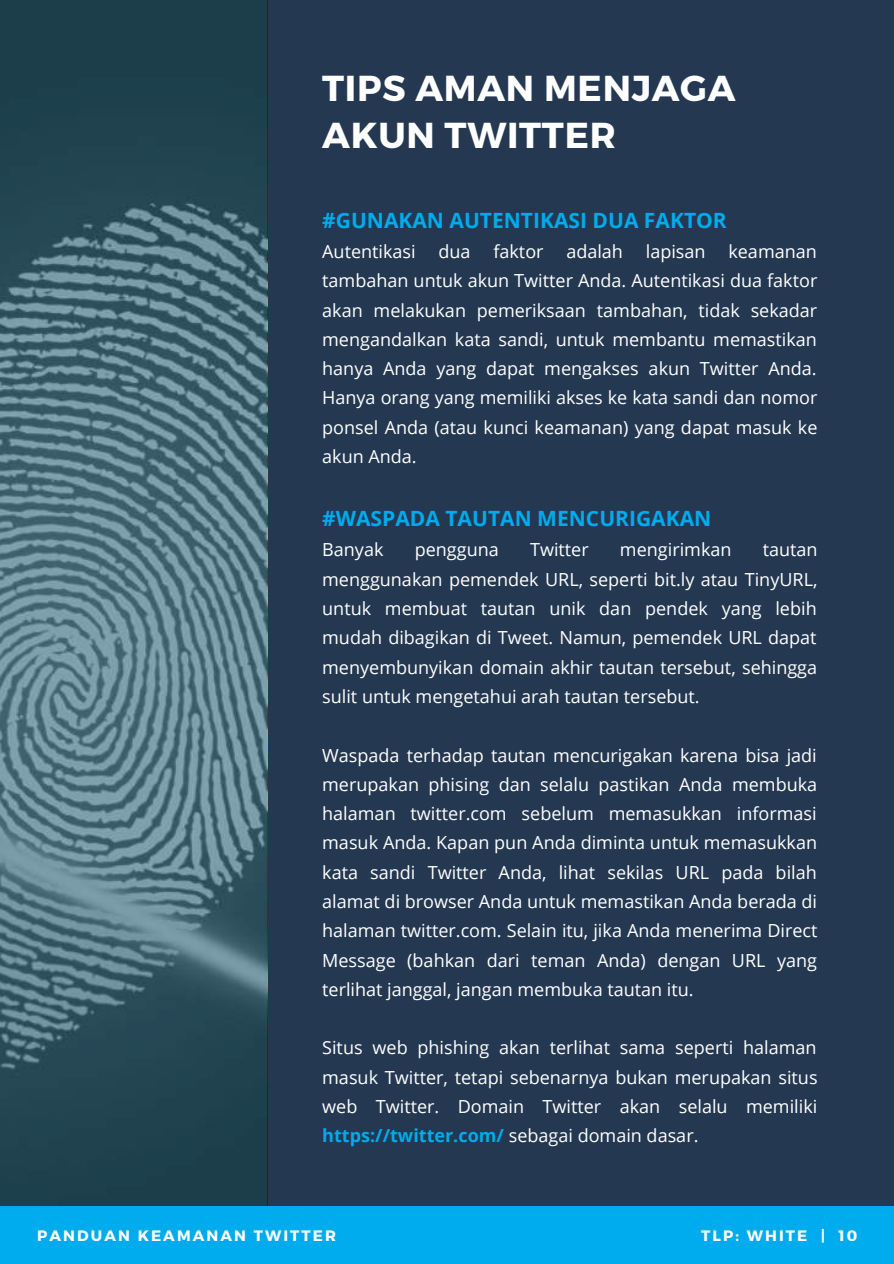
<style>
.page{position:relative;width:894px;height:1264px;background:#fff}
.page>*{position:absolute;margin:0;border:0;box-sizing:border-box;transform-origin:0 0}
.t1{font:700 36px/47.2px "Montserrat";letter-spacing:.02em;color:#fff}
.t2{font:700 21px "Open Sans";color:#00acee}
.t3{font:18px/29.2px "Open Sans";color:#fff;text-align:justify}
.t4{font:700 15px "Montserrat";letter-spacing:.14em;color:#fff}
.s1{font-weight:700;color:#00acee}
</style>
<div class="page">
<div style="left:0;top:0;width:893px;height:1263px;background:#243851"></div>
<svg style="left:0;top:136px;width:266px;height:1011px"></svg>
<div style="left:0;top:1206px;width:893px;height:57px;background:#00acee"></div>
<h1 class="t1" style="left:322px;top:63px;width:414px">TIPS AMAN MENJAGA<br>AKUN TWITTER</h1>
<p class="t2" style="left:322px;top:205px;width:406px">#GUNAKAN AUTENTIKASI DUA FAKTOR</p>
<p class="t3" style="left:322px;top:236px;width:95px">Autentikasi</p>
<p class="t3" style="left:438px;top:236px;width:34px">dua</p>
<p class="t3" style="left:493px;top:236px;width:52px">faktor</p>
<p class="t3" style="left:566px;top:236px;width:58px">adalah</p>
<p class="t3" style="left:645px;top:236px;width:61px">lapisan</p>
<p class="t3" style="left:322px;top:236px;width:496px;text-indent:406px">keamanan tambahan untuk akun Twitter Anda. Autentikasi dua faktor akan melakukan pemeriksaan tambahan, tidak sekadar mengandalkan kata sandi, untuk membantu memastikan hanya Anda yang dapat mengakses akun Twitter Anda.<br>Hanya orang yang memiliki akses ke kata sandi dan nomor ponsel Anda (atau kunci keamanan) yang dapat masuk ke akun Anda.</p>
<p class="t2" style="left:322px;top:503px;width:390px">#WASPADA TAUTAN MENCURIGAKAN</p>
<p class="t3" style="left:322px;top:535px;width:63px">Banyak</p>
<p class="t3" style="left:414px;top:535px;width:85px">pengguna</p>
<p class="t3" style="left:530px;top:535px;width:60px">Twitter</p>
<p class="t3" style="left:619px;top:535px;width:113px">mengirimkan</p>
<p class="t3" style="left:322px;top:535px;width:497px;text-indent:440px">tautan menggunakan pemendek URL, seperti bit.ly atau TinyURL, untuk membuat tautan unik dan pendek yang lebih mudah dibagikan di Tweet. Namun, pemendek URL dapat menyembunyikan domain akhir tautan tersebut, sehingga sulit untuk mengetahui arah tautan tersebut.</p>
<p class="t3" style="left:322px;top:740px;width:496px">Waspada terhadap tautan mencurigakan karena bisa jadi merupakan phising dan selalu pastikan Anda membuka halaman twitter.com sebelum memasukkan informasi masuk Anda. Kapan pun Anda diminta untuk memasukkan kata sandi Twitter Anda, lihat sekilas URL pada bilah alamat di browser Anda untuk memastikan Anda berada di halaman twitter.com. Selain itu, jika Anda menerima Direct Message (bahkan dari teman Anda) dengan URL yang terlihat janggal, jangan membuka tautan itu.</p>
<p class="t3" style="left:322px;top:1032px;width:496px">Situs web phishing akan terlihat sama seperti halaman masuk Twitter, tetapi sebenarnya bukan merupakan situs web Twitter. Domain Twitter akan selalu memiliki <span class="s1">https://twitter.com/</span> sebagai domain dasar.</p>
<p class="t4" style="left:37px;top:1225px;width:300px">PANDUAN KEAMANAN TWITTER</p>
<p class="t4" style="left:701px;top:1225px;width:158px">TLP: WHITE | 10</p>
</div>
